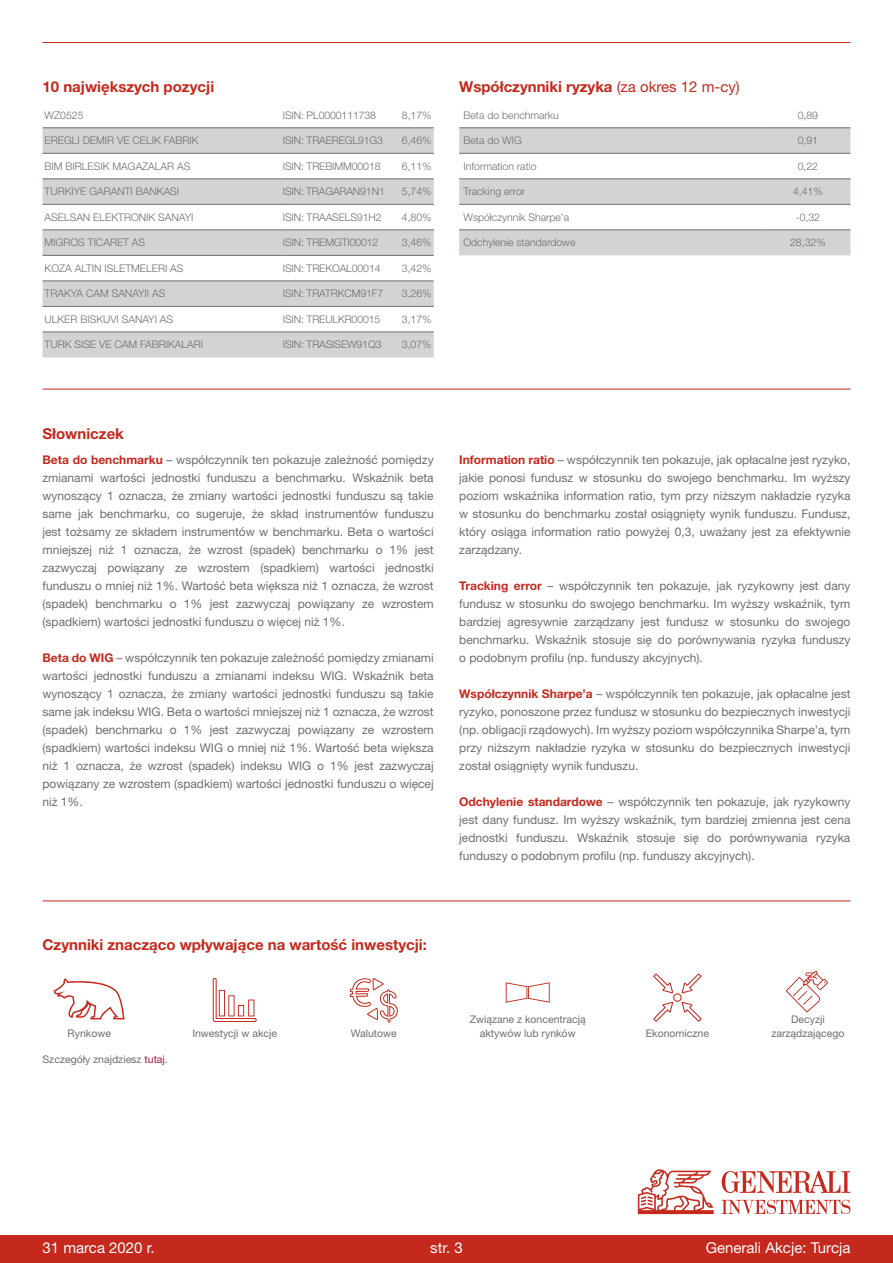
<style>
.page{position:relative;width:893px;height:1263px;background:#fff}
.page>*{position:absolute;margin:0;border:0;box-sizing:border-box;transform-origin:0 0}
.t1{font:700 15px "Helvetica Neue LT Pro";color:#c5281c}
.t2{font:15px "Helvetica Neue LT Pro";color:#fff}
.t3{font:12px/18px "Helvetica Neue LT Pro";color:#6d6e71;text-align:justify}
.t4{font:300 10.5px "Helvetica Neue LT Pro";color:#6d6e71}
.t5{font:10.5px/13.5px "Helvetica Neue LT Pro";color:#6d6e71;text-align:center}
.s1{font-weight:400}
.s2{font-weight:700;color:#c5281c}
.s3{color:#a81b38}
</style>
<div class="page">
<hr style="left:43px;top:42px;width:807px;height:1px;background:#c5281c">
<svg style="left:43px;top:127px;width:391px;height:1px"></svg>
<svg style="left:43px;top:129px;width:391px;height:228px;fill:#d1d3d4"></svg>
<hr style="left:43px;top:128px;width:238px;height:1px;background:#6d6e71">
<hr style="left:281px;top:128px;width:106px;height:1px;background:#6d6e71">
<hr style="left:387px;top:128px;width:47px;height:1px;background:#6d6e71">
<hr style="left:43px;top:153px;width:238px;height:1px;background:#6d6e71">
<hr style="left:281px;top:153px;width:106px;height:1px;background:#6d6e71">
<hr style="left:387px;top:153px;width:47px;height:1px;background:#6d6e71">
<hr style="left:43px;top:179px;width:238px;height:1px;background:#6d6e71">
<hr style="left:281px;top:179px;width:106px;height:1px;background:#6d6e71">
<hr style="left:387px;top:179px;width:47px;height:1px;background:#6d6e71">
<hr style="left:43px;top:204px;width:238px;height:1px;background:#6d6e71">
<hr style="left:281px;top:204px;width:106px;height:1px;background:#6d6e71">
<hr style="left:387px;top:204px;width:47px;height:1px;background:#6d6e71">
<hr style="left:43px;top:230px;width:238px;height:1px;background:#6d6e71">
<hr style="left:281px;top:230px;width:106px;height:1px;background:#6d6e71">
<hr style="left:387px;top:230px;width:47px;height:1px;background:#6d6e71">
<hr style="left:43px;top:255px;width:238px;height:1px;background:#6d6e71">
<hr style="left:281px;top:255px;width:106px;height:1px;background:#6d6e71">
<hr style="left:387px;top:255px;width:47px;height:1px;background:#6d6e71">
<hr style="left:43px;top:281px;width:238px;height:1px;background:#6d6e71">
<hr style="left:281px;top:281px;width:106px;height:1px;background:#6d6e71">
<hr style="left:387px;top:281px;width:47px;height:1px;background:#6d6e71">
<hr style="left:43px;top:306px;width:238px;height:1px;background:#6d6e71">
<hr style="left:281px;top:306px;width:106px;height:1px;background:#6d6e71">
<hr style="left:387px;top:306px;width:47px;height:1px;background:#6d6e71">
<hr style="left:43px;top:332px;width:238px;height:1px;background:#6d6e71">
<hr style="left:281px;top:332px;width:106px;height:1px;background:#6d6e71">
<hr style="left:387px;top:332px;width:47px;height:1px;background:#6d6e71">
<svg style="left:459px;top:127px;width:391px;height:1px"></svg>
<svg style="left:459px;top:129px;width:391px;height:126px;fill:#d1d3d4"></svg>
<hr style="left:459px;top:128px;width:306px;height:1px;background:#6d6e71">
<hr style="left:765px;top:128px;width:85px;height:1px;background:#6d6e71">
<hr style="left:459px;top:204px;width:306px;height:1px;background:#6d6e71">
<hr style="left:765px;top:204px;width:85px;height:1px;background:#6d6e71">
<hr style="left:459px;top:230px;width:306px;height:1px;background:#6d6e71">
<hr style="left:765px;top:230px;width:85px;height:1px;background:#6d6e71">
<hr style="left:459px;top:153px;width:306px;height:1px;background:#6d6e71">
<hr style="left:765px;top:153px;width:85px;height:1px;background:#6d6e71">
<hr style="left:459px;top:179px;width:306px;height:1px;background:#6d6e71">
<hr style="left:765px;top:179px;width:85px;height:1px;background:#6d6e71">
<hr style="left:43px;top:389px;width:807px;height:1px;background:#c5281c">
<hr style="left:43px;top:901px;width:807px;height:1px;background:#c5281c">
<svg style="left:54px;top:978px;width:71px;height:41px"></svg>
<svg style="left:213px;top:978px;width:44px;height:44px"></svg>
<svg style="left:350px;top:978px;width:48px;height:44px"></svg>
<svg style="left:506px;top:982px;width:44px;height:21px"></svg>
<svg style="left:653px;top:973px;width:49px;height:49px"></svg>
<svg style="left:786px;top:971px;width:42px;height:41px"></svg>
<div style="left:0;top:1235px;width:893px;height:28px;background:#c5281c"></div>
<svg style="left:638px;top:1169px;width:76px;height:45px"></svg>
<svg style="left:722px;top:1200px;width:128px;height:14px"></svg>
<svg style="left:722px;top:1171px;width:128px;height:22px"></svg>
<p class="t1" style="left:43px;top:77px;width:173px">10 największych pozycji</p>
<p class="t4" style="left:45px;top:109px;width:40px">WZ0525</p>
<p class="t4" style="left:283px;top:109px;width:95px">ISIN: PL0000111738</p>
<p class="t4" style="left:402px;top:109px;width:31px">8,17%</p>
<p class="t4" style="left:45px;top:134px;width:156px">EREGLI DEMIR VE CELIK FABRIK</p>
<p class="t4" style="left:283px;top:134px;width:102px">ISIN: TRAEREGL91G3</p>
<p class="t4" style="left:402px;top:134px;width:31px">6,46%</p>
<p class="t4" style="left:45px;top:160px;width:147px">BIM BIRLESIK MAGAZALAR AS</p>
<p class="t4" style="left:283px;top:160px;width:99px">ISIN: TREBIMM00018</p>
<p class="t4" style="left:402px;top:160px;width:31px">6,11%</p>
<p class="t4" style="left:45px;top:185px;width:136px">TURKIYE GARANTI BANKASI</p>
<p class="t4" style="left:283px;top:185px;width:104px">ISIN: TRAGARAN91N1</p>
<p class="t4" style="left:402px;top:185px;width:31px">5,74%</p>
<p class="t4" style="left:45px;top:211px;width:150px">ASELSAN ELEKTRONIK SANAYI</p>
<p class="t4" style="left:283px;top:211px;width:100px">ISIN: TRAASELS91H2</p>
<p class="t4" style="left:402px;top:211px;width:31px">4,80%</p>
<p class="t4" style="left:45px;top:236px;width:102px">MIGROS TICARET AS</p>
<p class="t4" style="left:283px;top:236px;width:97px">ISIN: TREMGTI00012</p>
<p class="t4" style="left:402px;top:236px;width:31px">3,46%</p>
<p class="t4" style="left:45px;top:262px;width:140px">KOZA ALTIN ISLETMELERI AS</p>
<p class="t4" style="left:283px;top:262px;width:99px">ISIN: TREKOAL00014</p>
<p class="t4" style="left:402px;top:262px;width:31px">3,42%</p>
<p class="t4" style="left:45px;top:287px;width:122px">TRAKYA CAM SANAYII AS</p>
<p class="t4" style="left:283px;top:287px;width:102px">ISIN: TRATRKCM91F7</p>
<p class="t4" style="left:402px;top:287px;width:31px">3,26%</p>
<p class="t4" style="left:45px;top:313px;width:130px">ULKER BISKUVI SANAYI AS</p>
<p class="t4" style="left:283px;top:313px;width:99px">ISIN: TREULKR00015</p>
<p class="t4" style="left:402px;top:313px;width:31px">3,17%</p>
<p class="t4" style="left:45px;top:338px;width:160px">TURK SISE VE CAM FABRIKALARI</p>
<p class="t4" style="left:283px;top:338px;width:100px">ISIN: TRASISEW91Q3</p>
<p class="t4" style="left:402px;top:338px;width:31px">3,07%</p>
<p class="t1" style="left:459px;top:77px;width:282px">Współczynniki ryzyka <span class="s1">(za okres 12 m-cy)</span></p>
<p class="t4" style="left:463px;top:109px;width:97px">Beta do benchmarku</p>
<p class="t4" style="left:798px;top:109px;width:22px">0,89</p>
<p class="t4" style="left:463px;top:134px;width:60px">Beta do WIG</p>
<p class="t4" style="left:798px;top:134px;width:22px">0,91</p>
<p class="t4" style="left:463px;top:160px;width:75px">Information ratio</p>
<p class="t4" style="left:798px;top:160px;width:22px">0,22</p>
<p class="t4" style="left:463px;top:185px;width:63px">Tracking error</p>
<p class="t4" style="left:793px;top:185px;width:31px">4,41%</p>
<p class="t4" style="left:463px;top:211px;width:107px">Współczynnik Sharpe’a</p>
<p class="t4" style="left:796px;top:211px;width:26px">-0,32</p>
<p class="t4" style="left:463px;top:236px;width:114px">Odchylenie standardowe</p>
<p class="t4" style="left:790px;top:236px;width:37px">28,32%</p>
<p class="t1" style="left:43px;top:424px;width:83px">Słowniczek</p>
<p class="t3" style="left:43px;top:450px;width:393px"><span class="s2">Beta do benchmarku</span> – współczynnik ten pokazuje zależność pomiędzy zmianami wartości jednostki funduszu a benchmarku. Wskaźnik beta wynoszący 1 oznacza, że zmiany wartości jednostki funduszu są takie same jak benchmarku, co sugeruje, że skład instrumentów funduszu jest tożsamy ze składem instrumentów w benchmarku. Beta o wartości mniejszej niż 1 oznacza, że wzrost (spadek) benchmarku o 1% jest zazwyczaj powiązany ze wzrostem (spadkiem) wartości jednostki funduszu o mniej niż 1%. Wartość beta większa niż 1 oznacza, że wzrost (spadek) benchmarku o 1% jest zazwyczaj powiązany ze wzrostem (spadkiem) wartości jednostki funduszu o więcej niż 1%.</p>
<p class="t3" style="left:43px;top:648px;width:393px"><span class="s2">Beta do WIG</span> – współczynnik ten pokazuje zależność pomiędzy zmianami wartości jednostki funduszu a zmianami indeksu WIG. Wskaźnik beta wynoszący 1 oznacza, że zmiany wartości jednostki funduszu są takie same jak indeksu WIG. Beta o wartości mniejszej niż 1 oznacza, że wzrost (spadek) benchmarku o 1% jest zazwyczaj powiązany ze wzrostem (spadkiem) wartości indeksu WIG o mniej niż 1%. Wartość beta większa niż 1 oznacza, że wzrost (spadek) indeksu WIG o 1% jest zazwyczaj powiązany ze wzrostem (spadkiem) wartości jednostki funduszu o więcej niż 1%.</p>
<p class="t3" style="left:459px;top:450px;width:393px"><span class="s2">Information ratio</span> – współczynnik ten pokazuje, jak opłacalne jest ryzyko, jakie ponosi fundusz w stosunku do swojego benchmarku. Im wyższy poziom wskaźnika information ratio, tym przy niższym nakładzie ryzyka w stosunku do benchmarku został osiągnięty wynik funduszu. Fundusz, który osiąga information ratio powyżej 0,3, uważany jest za efektywnie zarządzany.</p>
<p class="t3" style="left:459px;top:576px;width:393px"><span class="s2">Tracking error</span> – współczynnik ten pokazuje, jak ryzykowny jest dany fundusz w stosunku do swojego benchmarku. Im wyższy wskaźnik, tym bardziej agresywnie zarządzany jest fundusz w stosunku do swojego benchmarku. Wskaźnik stosuje się do porównywania ryzyka funduszy o podobnym profilu (np. funduszy akcyjnych).</p>
<p class="t3" style="left:459px;top:684px;width:393px"><span class="s2">Współczynnik Sharpe’a</span> – współczynnik ten pokazuje, jak opłacalne jest ryzyko, ponoszone przez fundusz w stosunku do bezpiecznych inwestycji (np. obligacji rządowych). Im wyższy poziom współczynnika Sharpe’a, tym przy niższym nakładzie ryzyka w stosunku do bezpiecznych inwestycji został osiągnięty wynik funduszu.</p>
<p class="t3" style="left:459px;top:792px;width:393px"><span class="s2">Odchylenie standardowe</span> – współczynnik ten pokazuje, jak ryzykowny jest dany fundusz. Im wyższy wskaźnik, tym bardziej zmienna jest cena jednostki funduszu. Wskaźnik stosuje się do porównywania ryzyka funduszy o podobnym profilu (np. funduszy akcyjnych).</p>
<p class="t1" style="left:43px;top:935px;width:386px">Czynniki znacząco wpływające na wartość inwestycji:</p>
<p class="t5" style="left:68px;top:1026px;width:45px">Rynkowe</p>
<p class="t5" style="left:192px;top:1026px;width:86px">Inwestycji w akcje</p>
<p class="t5" style="left:351px;top:1026px;width:48px">Walutowe</p>
<p class="t5" style="left:43px;top:1053px;width:127px">Szczegóły znajdziesz <span class="s3">tutaj</span>.</p>
<p class="t5" style="left:470px;top:1013px;width:117px">Związane z koncentracją aktywów lub rynków</p>
<p class="t5" style="left:646px;top:1026px;width:65px">Ekonomiczne</p>
<p class="t5" style="left:771px;top:1013px;width:75px">Decyzji zarządzającego</p>
<p class="t2" style="left:43px;top:1238px;width:114px">31 marca 2020 r.</p>
<p class="t2" style="left:430px;top:1238px;width:34px">str. 3</p>
<p class="t2" style="left:706px;top:1238px;width:146px">Generali Akcje: Turcja</p>
</div>
